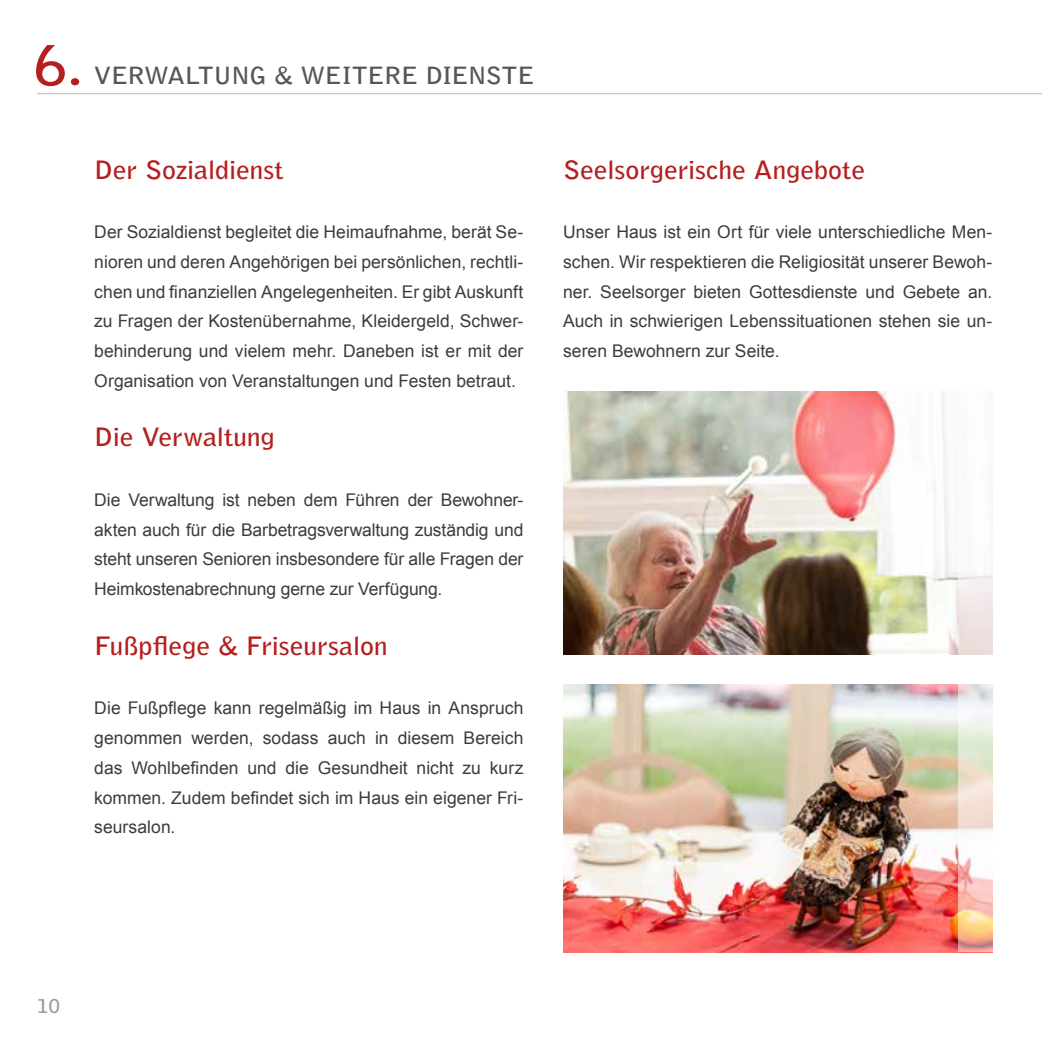
<style>
.page{position:relative;width:1042px;height:1042px;background:#fff}
.page>*{position:absolute;margin:0;border:0;box-sizing:border-box;transform-origin:0 0}
.t1{font:700 53.55px "Bell Gothic Std";color:#b51f1f;scale:1.11 1}
.t2{font:700 25.2px "Bell Gothic Std";letter-spacing:-.005em;color:#b51f1f;scale:1.11 1}
.t3{font:700 23.62px "Bell Gothic Std";letter-spacing:-.025em;color:#575756;scale:1.11 1}
.t4{font:700 18.9px "Bell Gothic Std";color:#9d9d9c;scale:1.11 1}
.t5{font:17.5px/29.8px "Arial";color:#3c3c3b;text-align:justify}
</style>
<div class="page">
<img style="left:563px;top:392px;width:394px;height:263px">
<img style="left:563px;top:684px;width:394px;height:268px">
<svg style="left:957px;top:572px;width:35px;height:380px"></svg>
<hr style="left:37px;top:93px;width:1005px;height:1px;background:#c6c6c6">
<h1 class="t1" style="left:34px;top:33px;width:45px">6.</h1>
<h3 class="t3" style="left:94px;top:61px;width:399px">VERWALTUNG &amp; WEITERE DIENSTE</h3>
<h2 class="t2" style="left:94px;top:154px;width:172px">Der Sozialdienst</h2>
<p class="t5" style="left:94px;top:217px;width:431px">Der Sozialdienst begleitet die Heimaufnahme, berät Se&shy;nioren und deren Angehörigen bei persönlichen, rechtli&shy;chen und finanziellen Angelegenheiten. Er gibt Auskunft zu Fragen der Kostenübernahme, Kleidergeld, Schwer&shy;behinderung und vielem mehr. Daneben ist er mit der Organisation von Veranstaltungen und Festen betraut.</p>
<h2 class="t2" style="left:94px;top:422px;width:164px">Die Verwaltung</h2>
<p class="t5" style="left:94px;top:485px;width:431px">Die Verwaltung ist neben dem Führen der Bewohner&shy;akten auch für die Barbetragsverwaltung zuständig und steht unseren Senioren insbesondere für alle Fragen der Heimkostenabrechnung gerne zur Verfügung.</p>
<h2 class="t2" style="left:94px;top:630px;width:266px">Fußpflege &amp; Friseursalon</h2>
<p class="t5" style="left:94px;top:693px;width:431px">Die Fußpflege kann regelmäßig im Haus in Anspruch genommen werden, sodass auch in diesem Bereich das Wohlbefinden und die Gesundheit nicht zu kurz kommen. Zudem befindet sich im Haus ein eigener Fri&shy;seursalon.</p>
<h2 class="t2" style="left:563px;top:154px;width:274px">Seelsorgerische Angebote</h2>
<p class="t5" style="left:563px;top:217px;width:431px">Unser Haus ist ein Ort für viele unterschiedliche Men&shy;schen. Wir respektieren die Religiosität unserer Bewoh&shy;ner. Seelsorger bieten Gottesdienste und Gebete an.<br>Auch in schwierigen Lebenssituationen stehen sie un&shy;seren Bewohnern zur Seite.</p>
<p class="t4" style="left:37px;top:994px;width:22px">10</p>
</div>
